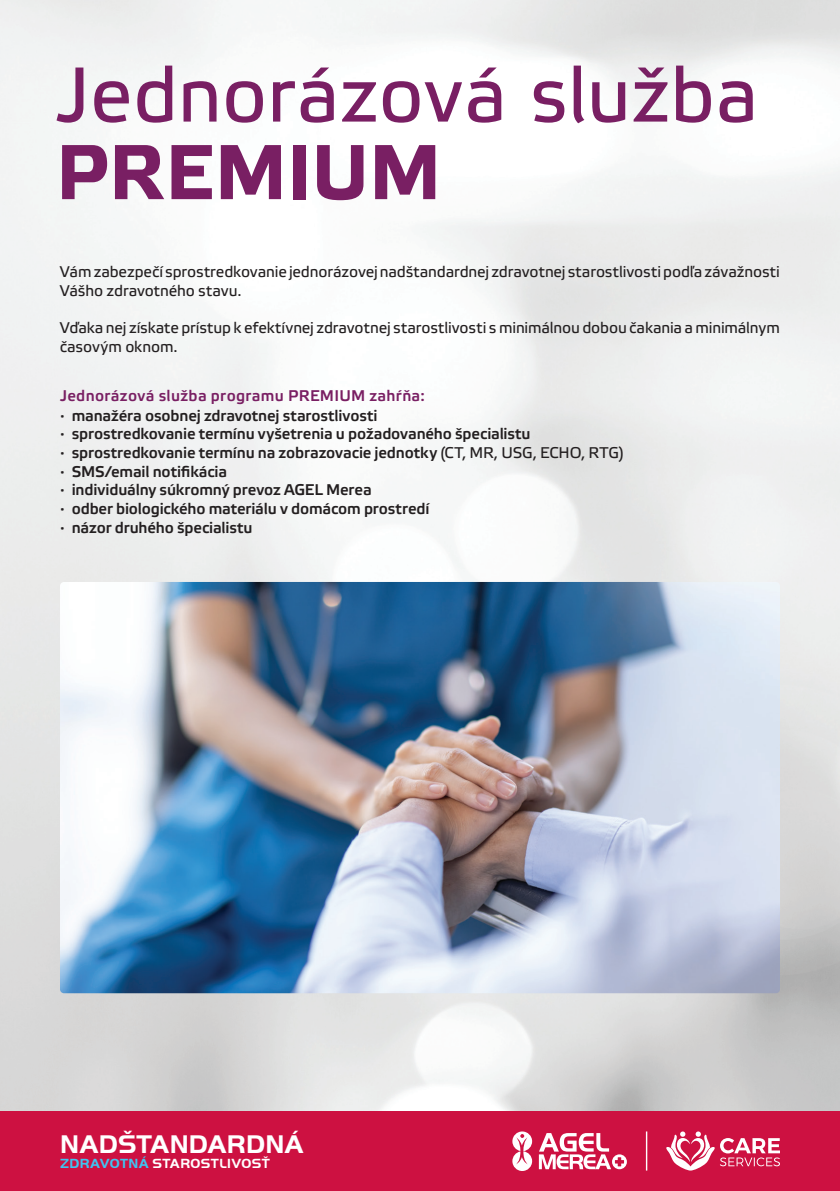
<style>
.page{position:relative;width:840px;height:1191px;background:#fff}
.page>*{position:absolute;margin:0;border:0;box-sizing:border-box;transform-origin:0 0}
.t1{font:77.6px/77.6px "Etelka Text Pro";color:#791f63}
.t2{font:700 26.6px "Handel Gothic DOT";letter-spacing:.01em;color:#fff}
.LEFT{font:700 15.6px "Elektra Light Pro";letter-spacing:-.01em;color:#231f20}
.LEFT-2{font:15.6px/18.6px "Elektra Text Pro";letter-spacing:-.01em;color:#231f20}
.LEFT-3{font:15.6px "Elektra Medium Pro";letter-spacing:.02em;color:#791f63}
.t3{font:700 13.8px "Handel Gothic DOT";letter-spacing:.03em;color:#fff}
.s1{font-weight:700}
.s2{font-family:"Elektra Text Pro";font-weight:400}
.s3{color:#3fc4f1}
</style>
<div class="page">
<div style="left:0;top:1111px;width:839px;height:80px;background:#cd1141"></div>
<svg style="left:512px;top:1131px;width:20px;height:40px"></svg>
<svg style="left:538px;top:1133px;width:88px;height:36px"></svg>
<hr style="left:645px;top:1131px;width:2px;height:39px;background:#fff">
<svg style="left:666px;top:1131px;width:113px;height:39px"></svg>
<img style="left:60px;top:582px;width:719px;height:411px">
<p class="t1" style="left:56px;top:61px;width:703px">Jednorázová služba<br><span class="s1">PREMIUM</span></p>
<p class="LEFT-2" style="left:60px;top:263px;width:721px">Vám zabezpečí sprostredkovanie jednorázovej nadštandardnej zdravotnej starostlivosti podľa závažnosti<br>Vášho zdravotného stavu.</p>
<p class="LEFT-2" style="left:60px;top:319px;width:721px">Vďaka nej získate prístup k efektívnej zdravotnej starostlivosti s minimálnou dobou čakania a minimálnym časovým oknom.</p>
<p class="LEFT-3" style="left:60px;top:387px;width:366px">Jednorázová služba programu PREMIUM zahŕňa:</p>
<p class="LEFT" style="left:60px;top:407px;width:6px">·</p>
<p class="LEFT" style="left:60px;top:425px;width:6px">·</p>
<p class="LEFT" style="left:60px;top:444px;width:6px">·</p>
<p class="LEFT" style="left:60px;top:463px;width:6px">·</p>
<p class="LEFT" style="left:60px;top:481px;width:6px">·</p>
<p class="LEFT" style="left:60px;top:500px;width:6px">·</p>
<p class="LEFT" style="left:60px;top:518px;width:6px">·</p>
<p class="LEFT" style="left:72px;top:407px;width:307px">manažéra osobnej zdravotnej starostlivosti</p>
<p class="LEFT" style="left:72px;top:425px;width:460px">sprostredkovanie termínu vyšetrenia u požadovaného špecialistu</p>
<p class="LEFT" style="left:72px;top:444px;width:553px">sprostredkovanie termínu na zobrazovacie jednotky <span class="s2">(CT, MR, USG, ECHO, RTG)</span></p>
<p class="LEFT" style="left:72px;top:463px;width:157px">SMS/email notifikácia</p>
<p class="LEFT" style="left:72px;top:481px;width:301px">individuálny súkromný prevoz AGEL Merea</p>
<p class="LEFT" style="left:72px;top:500px;width:359px">odber biologického materiálu v domácom prostredí</p>
<p class="LEFT" style="left:72px;top:518px;width:182px">názor druhého špecialistu</p>
<h2 class="t2" style="left:60px;top:1128px;width:245px">NADŠTANDARDNÁ</h2>
<p class="t3" style="left:60px;top:1155px;width:211px"><span class="s3">ZDRAVOTNÁ</span> STAROSTLIVOSŤ</p>
</div>
